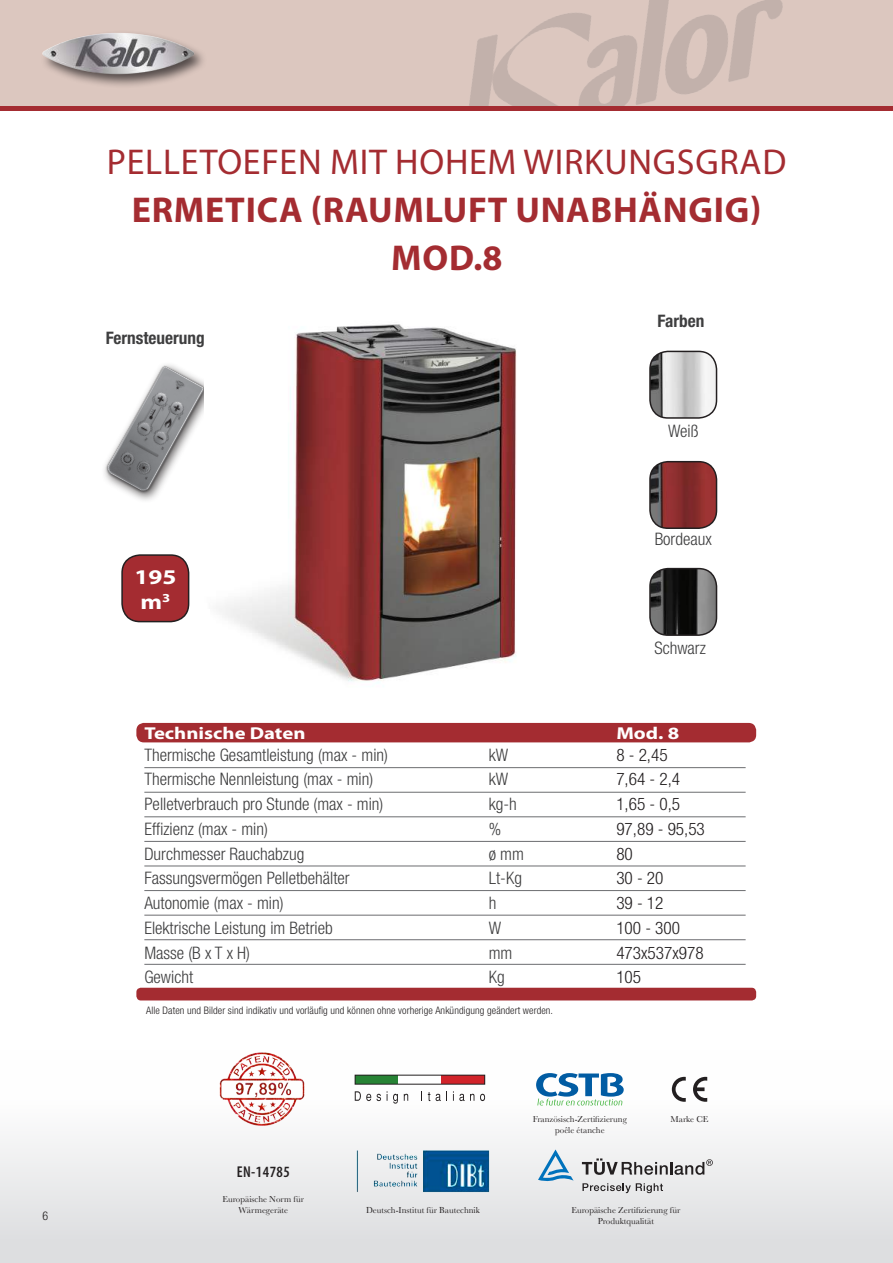
<style>
.page{position:relative;width:893px;height:1263px;background:#fff}
.page>*{position:absolute;margin:0;border:0;box-sizing:border-box;transform-origin:0 0}
.t1{font:700 36px/48px "Myriad Pro";letter-spacing:.02em;color:#a42c31;text-align:center}
.t2{font:36px "Myriad Pro";letter-spacing:.02em;color:#a42c31}
.t3{font:700 21px/25.2px "Myriad Pro";color:#fff;scale:1.2 1}
.t4{font:300 condensed 17.25px/24.8px "Helvetica Neue LT Std";color:#3e3e3f}
.t5{font:300 condensed 17.25px/24.8px "Helvetica Neue LT Std";color:#231f20}
.t6{font:700 17.25px "Myriad Pro";color:#fff;scale:1.2 1}
.t7{font:700 condensed 17.25px "Helvetica Neue LT Std";color:#3e3e3f}
.t8{font:600 condensed 15.75px "Myriad Pro";letter-spacing:.03em;color:#231f20}
.t9{font:300 condensed 12px "Helvetica Neue LT Std";color:#231f20}
.t10{font:300 condensed 10.35px "Helvetica Neue LT Std";letter-spacing:.01em;color:#231f20}
.t11{font:9px/10.8px "Baskerville";color:#231f20;text-align:center}
</style>
<div class="page">
<div style="left:0;top:0;width:893px;height:106px;background:#dcc7bf"></div>
<div style="left:0;top:1050px;width:893px;height:213px;background:linear-gradient(to bottom,#fff,#dcdddf)"></div>
<div style="left:40px;top:30px;width:167px;height:59px;background:#231f20;opacity:.75"></div>
<img style="left:43px;top:31px;width:151px;height:45px">
<img style="left:469px;top:0;width:314px;height:106px">
<div style="left:136px;top:723px;width:620px;height:19px;background:#a42c31;border-radius:8px"></div>
<hr style="left:144px;top:767px;width:602px;height:1px;background:#6c6d70">
<hr style="left:144px;top:792px;width:602px;height:1px;background:#6c6d70">
<hr style="left:144px;top:816px;width:602px;height:1px;background:#6c6d70">
<hr style="left:144px;top:841px;width:602px;height:1px;background:#6c6d70">
<hr style="left:144px;top:865px;width:602px;height:1px;background:#6c6d70">
<hr style="left:144px;top:890px;width:602px;height:1px;background:#6c6d70">
<hr style="left:144px;top:915px;width:602px;height:1px;background:#6c6d70">
<hr style="left:144px;top:939px;width:602px;height:1px;background:#6c6d70">
<hr style="left:144px;top:964px;width:602px;height:1px;background:#6c6d70">
<div style="left:136px;top:988px;width:620px;height:12px;background:#a42c31;border-radius:4px"></div>
<div style="left:0;top:106px;width:893px;height:5px;background:#a42c31"></div>
<img style="left:104px;top:364px;width:100px;height:137px">
<div style="left:122px;top:555px;width:67px;height:67px;background:#a42c31;border-radius:18px"></div>
<div style="left:121px;top:554px;width:68px;height:68px;border:2px solid #231f20;border-radius:18px"></div>
<img style="left:219px;top:324px;width:298px;height:359px">
<svg style="left:672px;top:1077px;width:14px;height:25px"></svg>
<svg style="left:693px;top:1077px;width:14px;height:25px"></svg>
<img style="left:212px;top:1050px;width:100px;height:81px">
<svg style="left:538px;top:1149px;width:36px;height:33px"></svg>
<svg style="left:582px;top:1158px;width:131px;height:17px"></svg>
<svg style="left:582px;top:1183px;width:81px;height:10px"></svg>
<img style="left:356px;top:1150px;width:134px;height:43px">
<div style="left:355px;top:1075px;width:43px;height:9px;background:#278335"></div>
<div style="left:398px;top:1075px;width:44px;height:9px;background:#fff"></div>
<div style="left:442px;top:1075px;width:43px;height:9px;background:#d1232a"></div>
<svg style="left:355px;top:1091px;width:26px;height:10px"></svg>
<svg style="left:387px;top:1091px;width:11px;height:13px"></svg>
<svg style="left:404px;top:1094px;width:4px;height:7px"></svg>
<svg style="left:428px;top:1091px;width:19px;height:10px"></svg>
<svg style="left:453px;top:1091px;width:21px;height:10px"></svg>
<svg style="left:480px;top:1094px;width:5px;height:7px"></svg>
<svg style="left:536px;top:1073px;width:88px;height:32px"></svg>
<img style="left:650px;top:351px;width:66px;height:67px">
<div style="left:649px;top:351px;width:68px;height:68px;border:2px solid #231f20;border-radius:18px"></div>
<img style="left:650px;top:462px;width:66px;height:66px">
<div style="left:649px;top:461px;width:68px;height:68px;border:2px solid #231f20;border-radius:18px"></div>
<img style="left:650px;top:569px;width:66px;height:66px">
<div style="left:649px;top:568px;width:68px;height:68px;border:2px solid #231f20;border-radius:18px"></div>
<p class="t9" style="left:43px;top:1209px;width:7px">6</p>
<h1 class="t2" style="left:107px;top:139px;width:681px">PELLETOEFEN MIT HOHEM WIRKUNGSGRAD</h1>
<h1 class="t1" style="left:132px;top:184px;width:631px">ERMETICA (RAUMLUFT UNABHÄNGIG)<br>MOD.8</h1>
<p class="t7" style="left:106px;top:327px;width:100px">Fernsteuerung</p>
<p class="t3" style="left:134px;top:563px;width:36px">195 m<sup>3</sup></p>
<p class="t7" style="left:657px;top:310px;width:48px">Farben</p>
<p class="t4" style="left:668px;top:418px;width:32px">Weiß</p>
<p class="t4" style="left:655px;top:526px;width:59px">Bordeaux</p>
<p class="t4" style="left:654px;top:636px;width:53px">Schwarz</p>
<p class="t6" style="left:144px;top:722px;width:136px">Technische Daten</p>
<p class="t4" style="left:144px;top:742px;width:245px">Thermische Gesamtleistung (max - min)<br>Thermische Nennleistung (max - min)<br>Pelletverbrauch pro Stunde (max - min)<br>Effizienz (max - min)<br>Durchmesser Rauchabzug<br>Fassungsvermögen Pelletbehälter<br>Autonomie (max - min)<br>Elektrische Leistung im Betrieb<br>Masse (B x T x H)<br>Gewicht</p>
<p class="t10" style="left:146px;top:1004px;width:408px">Alle Daten und Bilder sind indikativ und vorläufig und können ohne vorherige Ankündigung geändert werden.</p>
<p class="t6" style="left:616px;top:722px;width:54px">Mod. 8</p>
<p class="t4" style="left:489px;top:742px;width:37px">kW kW kg-h %<br>ø mm<br>Lt-Kg h<br>W mm<br>Kg</p>
<p class="t5" style="left:616px;top:742px;width:90px">8 - 2,45<br>7,64 - 2,4<br>1,65 - 0,5<br>97,89 - 95,53<br>80<br>30 - 20<br>39 - 12<br>100 - 300<br>473x537x978<br>105</p>
<p class="t8" style="left:237px;top:1162px;width:55px">EN-14785</p>
<p class="t11" style="left:223px;top:1194px;width:83px">Europäische Norm für<br>Wärmegeräte</p>
<p class="t11" style="left:533px;top:1113px;width:96px">Französisch-Zertifizierung</p>
<p class="t11" style="left:670px;top:1113px;width:40px">Marke CE</p>
<p class="t11" style="left:555px;top:1124px;width:51px">poêle étanche</p>
<p class="t11" style="left:366px;top:1204px;width:115px">Deutsch-Institut für Bautechnik</p>
<p class="t11" style="left:571px;top:1204px;width:110px">Europäische Zertifizierung für<br>Produktqualität</p>
</div>
